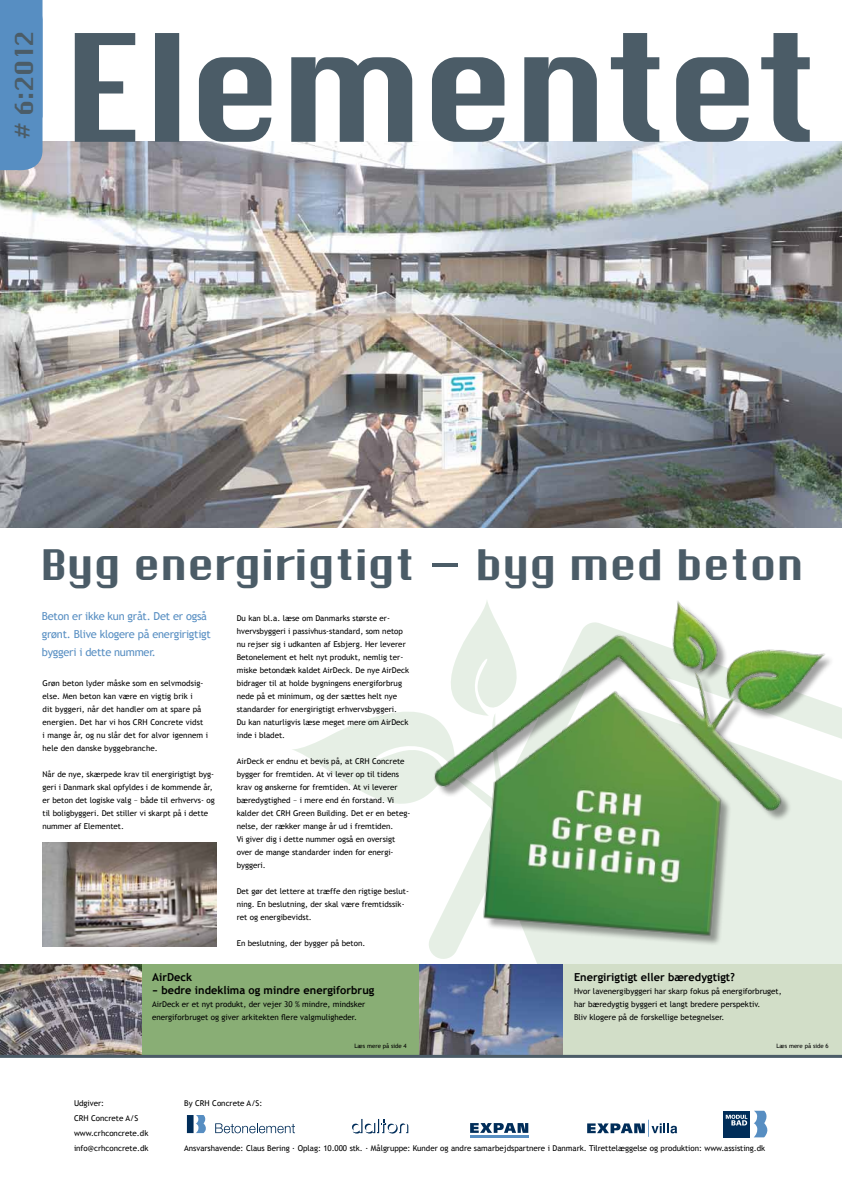
<style>
.page{position:relative;width:842px;height:1191px;background:#fff}
.page>*{position:absolute;margin:0;border:0;box-sizing:border-box;transform-origin:0 0}
.t1{font:41px "Chicago FLF";letter-spacing:-.01em;color:#4b5c67}
.t2{font:24.4px "Chicago FLF";color:#4b5c67}
.t3{font:11px/18px "Trebuchet MS";letter-spacing:-.02em;color:#578ec2}
.t4{font:700 11px "Trebuchet MS";color:#000}
.t5{font:700 11px "Trebuchet MS";color:#000;scale:1.5 1}
.t6{font:8px/13px "Trebuchet MS";color:#000}
.t7{font:6px "Trebuchet MS";color:#000}
</style>
<div class="page">
<svg style="left:292px;top:712px;width:122px;height:92px"></svg>
<svg style="left:432px;top:708px;width:410px;height:253px;fill:#e6efe5"></svg>
<img style="left:0;top:142px;width:842px;height:385px">
<svg style="left:75px;top:33px;width:735px;height:109px"></svg>
<div style="left:0;top:0;width:43px;height:170px;background:#578ec2"></div>
<svg style="left:215px;top:1123px;width:80px;height:10px"></svg>
<div style="left:187px;top:1115px;width:7px;height:18px;background:#002d59"></div>
<svg style="left:196px;top:1115px;width:10px;height:18px"></svg>
<svg style="left:352px;top:1119px;width:56px;height:15px"></svg>
<hr style="left:470px;top:1135px;width:58px;height:2px;background:#578ec2">
<svg style="left:470px;top:1123px;width:58px;height:9px"></svg>
<svg style="left:587px;top:1119px;width:90px;height:17px"></svg>
<div style="left:723px;top:1110px;width:27px;height:27px;background:#002d59"></div>
<svg style="left:754px;top:1110px;width:14px;height:27px"></svg>
<svg style="left:726px;top:1114px;width:21px;height:11px"></svg>
<div style="left:142px;top:964px;width:278px;height:91px;background:#89ae75"></div>
<img style="left:0;top:964px;width:142px;height:90px">
<div style="left:422px;top:964px;width:420px;height:91px;background:#d2dec8"></div>
<img style="left:420px;top:964px;width:143px;height:90px">
<hr style="left:0;top:1054px;width:842px;height:3px;background:#4b5c67">
<img style="left:43px;top:842px;width:174px;height:104px">
<img style="left:414px;top:601px;width:427px;height:352px">
<h2 class="t2" style="left:9px;top:140px;width:111px;rotate:-90deg"># 6:2012</h2>
<h1 class="t1" style="left:40px;top:539px;width:766px">Byg energirigtigt - byg med beton</h1>
<h3 class="t3" style="left:42px;top:608px;width:171px">Beton er ikke kun gråt. Det er også grønt. Blive klogere på energirigtigt byggeri i dette nummer.</h3>
<p class="t6" style="left:43px;top:677px;width:167px">Grøn beton lyder måske som en selvmodsig&shy;else. Men beton kan være en vigtig brik i<br>dit byggeri, når det handler om at spare på energien. Det har vi hos CRH Concrete vidst<br>i mange år, og nu slår det for alvor igennem i hele den danske byggebranche.</p>
<p class="t6" style="left:43px;top:768px;width:174px">Når de nye, skærpede krav til energirigtigt byg&shy;geri i Danmark skal opfyldes i de kommende år, er beton det logiske valg – både til erhvervs- og til boligbyggeri. Det stiller vi skarpt på i dette nummer af Elementet.</p>
<p class="t6" style="left:237px;top:612px;width:174px">Du kan bl.a. læse om Danmarks største er&shy;hvervsbyggeri i passivhus-standard, som netop nu rejser sig i udkanten af Esbjerg. Her leverer Betonelement et helt nyt produkt, nemlig ter&shy;miske betondæk kaldet AirDeck. De nye AirDeck bidrager til at holde bygningens energiforbrug nede på et minimum, og der sættes helt nye standarder for energirigtigt erhvervsbyggeri.<br>Du kan naturligvis læse meget mere om AirDeck inde i bladet.</p>
<p class="t6" style="left:237px;top:755px;width:175px">AirDeck er endnu et bevis på, at CRH Concrete bygger for fremtiden. At vi lever op til tidens krav og ønskerne for fremtiden. At vi leverer bæredygtighed – i mere end én forstand. Vi kalder det CRH Green Building. Det er en beteg&shy;nelse, der rækker mange år ud i fremtiden.<br>Vi giver dig i dette nummer også en oversigt over de mange standarder inden for energi&shy;byggeri.</p>
<p class="t6" style="left:237px;top:885px;width:174px">Det gør det lettere at træffe den rigtige beslut&shy;ning. En beslutning, der skal være fremtidssik&shy;ret og energibevidst.</p>
<p class="t6" style="left:237px;top:937px;width:130px">En beslutning, der bygger på beton.</p>
<h3 class="t4" style="left:152px;top:972px;width:41px">AirDeck</h3>
<h3 class="t5" style="left:152px;top:985px;width:150px">- bedre indeklima og mindre energiforbrug</h3>
<p class="t6" style="left:152px;top:998px;width:215px">AirDeck er et nyt produkt, der vejer 30 % mindre, mindsker energiforbruget og giver arkitekten flere valgmuligheder.</p>
<h3 class="t4" style="left:574px;top:972px;width:163px">Energirigtigt eller bæredygtigt?</h3>
<p class="t6" style="left:574px;top:985px;width:209px">Hvor lavenergibyggeri har skarp fokus på energiforbruget, har bæredygtig byggeri et langt bredere perspektiv.<br>Bliv klogere på de forskellige betegnelser.</p>
<p class="t7" style="left:355px;top:1042px;width:54px">Læs mere på side 4</p>
<p class="t7" style="left:776px;top:1042px;width:54px">Læs mere på side 6</p>
<p class="t6" style="left:74px;top:1096px;width:76px;line-height:15px">Udgiver:<br>CRH Concrete A/S www.crhconcrete.dk info@crhconcrete.dk</p>
<p class="t6" style="left:184px;top:1097px;width:80px">By CRH Concrete A/S:</p>
<p class="t6" style="left:184px;top:1142px;width:582px">Ansvarshavende: Claus Bering · Oplag: 10.000 stk. · Målgruppe: Kunder og andre samarbejdspartnere i Danmark. Tilrettelæggelse og produktion: www.assisting.dk</p>
</div>
